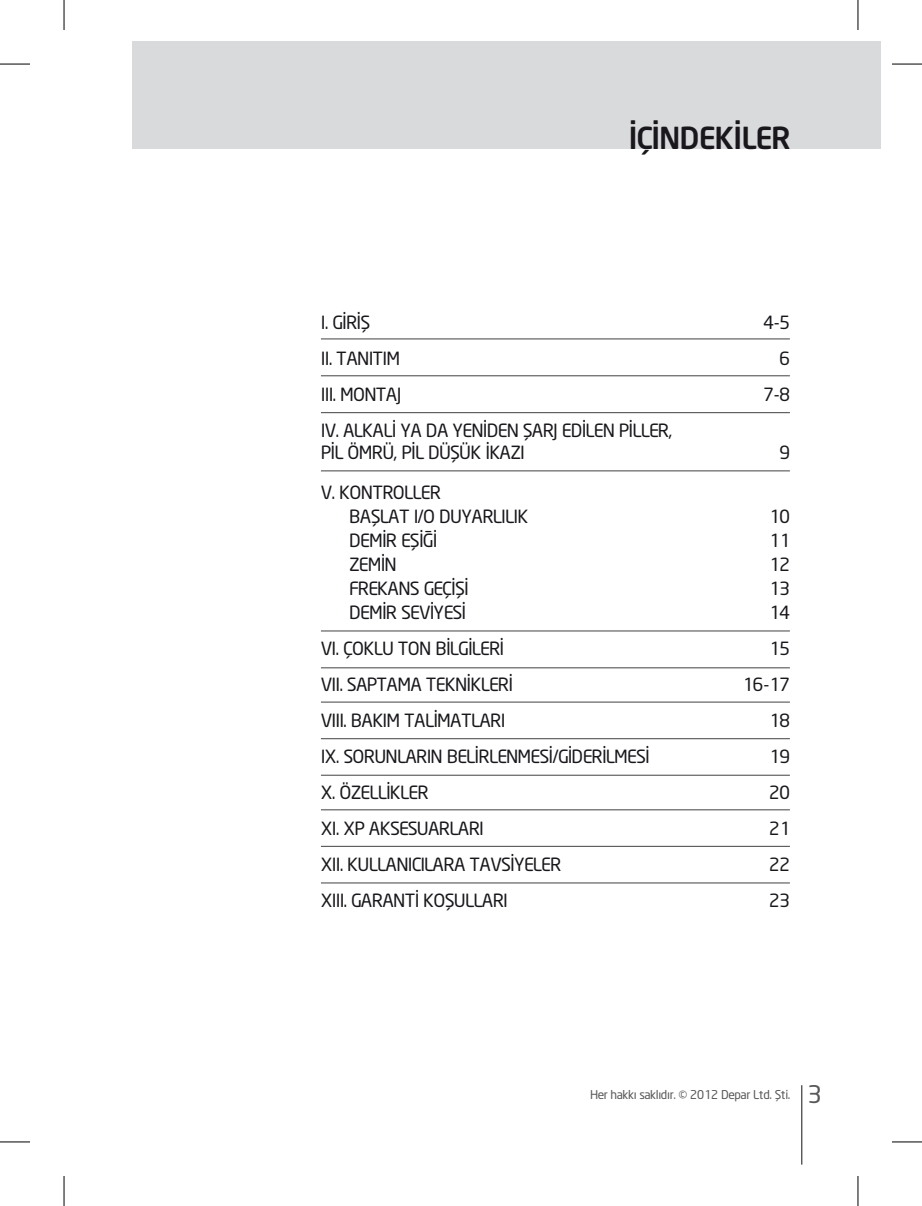
<style>
.page{position:relative;width:922px;height:1206px;background:#fff}
.page>*{position:absolute;margin:0;border:0;box-sizing:border-box;transform-origin:0 0}
.t1{font:500 30px "Neo Sans";color:#1a171c}
.t2{font:18px "Neo Sans";color:#1a171c}
.t3{font:12px "Neo Sans";color:#58585a}
.s1{font-size:24px}
</style>
<div class="page">
<hr style="left:801px;top:1084px;width:1px;height:80px;background:#58585a">
<div style="left:132px;top:41px;width:748px;height:108px;background:#d9dadb"></div>
<hr style="left:321px;top:338px;width:469px;height:1px;background:#58585a">
<hr style="left:321px;top:375px;width:469px;height:1px;background:#58585a">
<hr style="left:321px;top:412px;width:469px;height:1px;background:#58585a">
<hr style="left:321px;top:630px;width:469px;height:1px;background:#58585a">
<hr style="left:321px;top:470px;width:469px;height:1px;background:#58585a">
<hr style="left:321px;top:667px;width:469px;height:1px;background:#58585a">
<hr style="left:321px;top:701px;width:469px;height:1px;background:#58585a">
<hr style="left:321px;top:738px;width:469px;height:1px;background:#58585a">
<hr style="left:321px;top:809px;width:469px;height:1px;background:#58585a">
<hr style="left:321px;top:845px;width:469px;height:1px;background:#58585a">
<hr style="left:321px;top:882px;width:469px;height:1px;background:#58585a">
<hr style="left:321px;top:774px;width:469px;height:1px;background:#58585a">
<hr style="left:0;top:64px;width:30px;height:1px;background:#000">
<hr style="left:892px;top:64px;width:30px;height:1px;background:#000">
<hr style="left:0;top:1141px;width:30px;height:1px;background:#000">
<hr style="left:892px;top:1141px;width:30px;height:1px;background:#000">
<hr style="left:64px;top:0;width:1px;height:30px;background:#000">
<hr style="left:64px;top:1175px;width:1px;height:30px;background:#000">
<hr style="left:857px;top:0;width:1px;height:30px;background:#000">
<hr style="left:857px;top:1175px;width:1px;height:30px;background:#000">
<p class="t1" style="left:628px;top:119px;width:163px">İÇİNDEKİLER</p>
<p class="t2" style="left:321px;top:311px;width:50px">I. GİRİŞ</p>
<p class="t2" style="left:763px;top:311px;width:28px">4-5</p>
<p class="t2" style="left:321px;top:347px;width:80px">II. TANITIM</p>
<p class="t2" style="left:779px;top:347px;width:12px">6</p>
<p class="t2" style="left:321px;top:383px;width:81px">III. MONTAJ</p>
<p class="t2" style="left:763px;top:383px;width:28px">7-8</p>
<p class="t2" style="left:321px;top:419px;width:352px">IV. ALKALİ YA DA YENİDEN ŞARJ EDİLEN PİLLER,</p>
<p class="t2" style="left:321px;top:441px;width:205px">PİL ÖMRÜ, PİL DÜŞÜK İKAZI</p>
<p class="t2" style="left:779px;top:441px;width:12px">9</p>
<p class="t2" style="left:321px;top:481px;width:121px">V. KONTROLLER</p>
<p class="t2" style="left:349px;top:505px;width:180px">BAŞLAT I/O DUYARLILIK</p>
<p class="t2" style="left:769px;top:505px;width:22px">10</p>
<p class="t2" style="left:349px;top:529px;width:89px">DEMİR EŞİĞİ</p>
<p class="t2" style="left:769px;top:529px;width:22px">11</p>
<p class="t2" style="left:349px;top:553px;width:48px">ZEMİN</p>
<p class="t2" style="left:769px;top:553px;width:22px">12</p>
<p class="t2" style="left:349px;top:577px;width:120px">FREKANS GEÇİŞİ</p>
<p class="t2" style="left:769px;top:577px;width:22px">13</p>
<p class="t2" style="left:349px;top:601px;width:118px">DEMİR SEVİYESİ</p>
<p class="t2" style="left:769px;top:601px;width:22px">14</p>
<p class="t2" style="left:321px;top:637px;width:184px">VI. ÇOKLU TON BİLGİLERİ</p>
<p class="t2" style="left:769px;top:637px;width:22px">15</p>
<p class="t2" style="left:321px;top:673px;width:193px">VII. SAPTAMA TEKNİKLERİ</p>
<p class="t2" style="left:742px;top:673px;width:49px">16-17</p>
<p class="t2" style="left:321px;top:709px;width:185px">VIII. BAKIM TALİMATLARI</p>
<p class="t2" style="left:769px;top:709px;width:22px">18</p>
<p class="t2" style="left:321px;top:745px;width:329px">IX. SORUNLARIN BELİRLENMESİ/GİDERİLMESİ</p>
<p class="t2" style="left:769px;top:745px;width:22px">19</p>
<p class="t2" style="left:321px;top:781px;width:109px">X. ÖZELLİKLER</p>
<p class="t2" style="left:769px;top:781px;width:22px">20</p>
<p class="t2" style="left:321px;top:817px;width:164px">XI. XP AKSESUARLARI</p>
<p class="t2" style="left:769px;top:817px;width:22px">21</p>
<p class="t2" style="left:321px;top:853px;width:241px">XII. KULLANICILARA TAVSİYELER</p>
<p class="t2" style="left:769px;top:853px;width:22px">22</p>
<p class="t2" style="left:321px;top:889px;width:188px">XIII. GARANTİ KOŞULLARI</p>
<p class="t2" style="left:769px;top:889px;width:22px">23</p>
<p class="t3" style="left:590px;top:1086px;width:233px">Her hakkı saklıdır. © 2012 Depar Ltd. Şti. <span class="s1">3</span></p>
</div>
